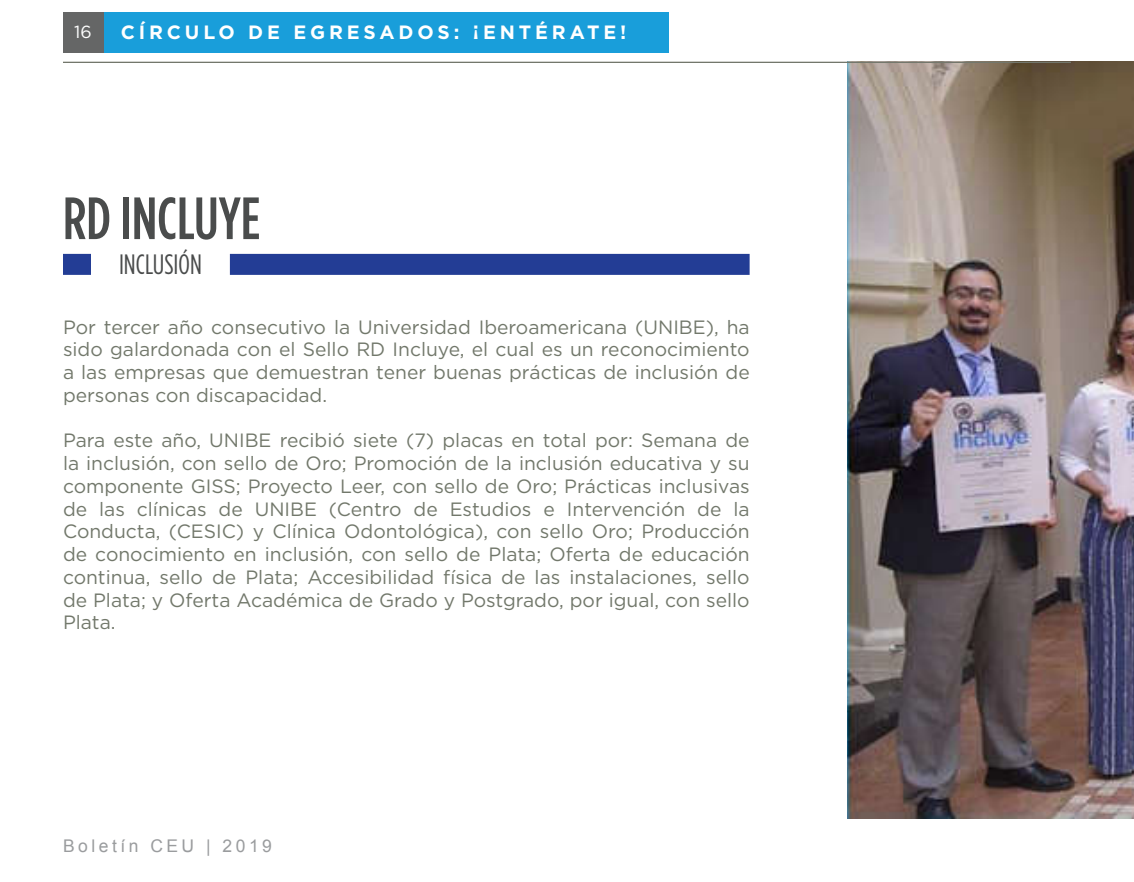
<style>
.page{position:relative;width:1134px;height:882px;background:#fff}
.page>*{position:absolute;margin:0;border:0;box-sizing:border-box;transform-origin:0 0}
.t1{font:500 condensed 59.5px "Gotham HTF";color:#4a4c4c}
.t2{font:condensed 28px "Gotham HTF";color:#4a4c4c}
.t3{font:19.25px/22.8px "Gotham HTF";color:#72786b;text-align:justify}
.t4{font:700 19.25px "Gotham HTF";letter-spacing:.2em;color:#fff}
.t5{font:17.5px "Arial";letter-spacing:.2em;color:#9a9c9e}
.t6{font:17.5px "Gotham HTF";color:#fff}
</style>
<div class="page">
<div style="left:63px;top:254px;width:28px;height:21px;background:#233d95"></div>
<div style="left:230px;top:254px;width:520px;height:21px;background:#233d95"></div>
<img style="left:847px;top:62px;width:287px;height:757px">
<div style="left:103px;top:12px;width:566px;height:40px;background:#199eda"></div>
<hr style="left:63px;top:62px;width:1008px;height:1px;background:#73776c">
<div style="left:63px;top:12px;width:40px;height:40px;background:#656666"></div>
<p class="t6" style="left:74px;top:24px;width:19px">16</p>
<p class="t4" style="left:121px;top:21px;width:507px">CÍRCULO DE EGRESADOS: ¡ENTÉRATE!</p>
<h1 class="t1" style="left:63px;top:185px;width:199px">RD INCLUYE</h1>
<h2 class="t2" style="left:119px;top:249px;width:84px">INCLUSIÓN</h2>
<p class="t3" style="left:63px;top:316px;width:688px">Por tercer año consecutivo la Universidad Iberoamericana (UNIBE), ha sido galardonada con el Sello RD Incluye, el cual es un reconocimiento a las empresas que demuestran tener buenas prácticas de inclusión de personas con discapacidad.</p>
<p class="t3" style="left:63px;top:430px;width:688px">Para este año, UNIBE recibió siete (7) placas en total por: Semana de la inclusión, con sello de Oro; Promoción de la inclusión educativa y su componente GISS; Proyecto Leer, con sello de Oro; Prácticas inclusivas de las clínicas de UNIBE (Centro de Estudios e Intervención de la Conducta, (CESIC) y Clínica Odontológica), con sello Oro; Producción de conocimiento en inclusión, con sello de Plata; Oferta de educación continua, sello de Plata; Accesibilidad física de las instalaciones, sello de Plata; y Oferta Académica de Grado y Postgrado, por igual, con sello Plata.</p>
<p class="t5" style="left:63px;top:839px;width:210px">Boletín CEU | 2019</p>
</div>
